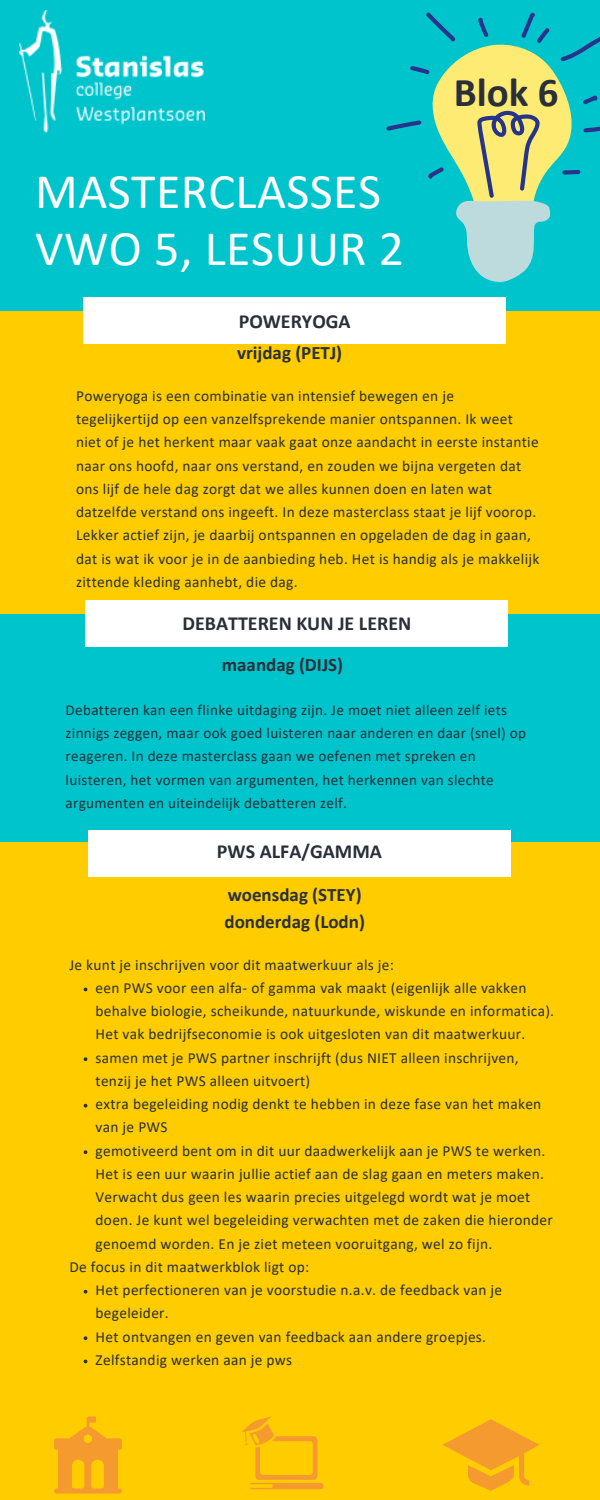
<style>
.page{position:relative;width:600px;height:1500px;background:#00c4cc}
.page>*{position:absolute;margin:0;border:0;box-sizing:border-box;transform-origin:0 0}
.t1{font:50px/57px "Calibri";letter-spacing:.01em;color:#fff}
.t2{font:700 41px "Calibri";color:#293039}
.t3{font:700 20px "Calibri";color:#293039}
.t4{font:700 19px/26.2px "Calibri";color:#293039}
.t5{font:15.4px/23.2px "Calibri";letter-spacing:.02em;color:#293039}
.t6{font:15.2px/23.2px "Calibri";letter-spacing:.02em;color:#293039}
</style>
<div class="page">
<div style="left:0;top:312px;width:600px;height:302px;background:#fc0"></div>
<div style="left:0;top:842px;width:600px;height:572px;background:#fc0"></div>
<div style="left:0;top:1383px;width:600px;height:117px;background:#fc0"></div>
<div style="left:83px;top:297px;width:423px;height:47px;background:#fff"></div>
<div style="left:85px;top:600px;width:423px;height:46px;background:#fff"></div>
<img style="left:19px;top:11px;width:186px;height:121px">
<svg style="left:386px;top:12px;width:214px;height:270px"></svg>
<svg style="left:241px;top:1416px;width:83px;height:73px"></svg>
<svg style="left:443px;top:1419px;width:96px;height:72px"></svg>
<svg style="left:54px;top:1416px;width:68px;height:78px"></svg>
<div style="left:88px;top:831px;width:424px;height:46px;background:#fff"></div>
<svg style="left:84px;top:1057px;width:3px;height:4px"></svg>
<svg style="left:84px;top:1104px;width:3px;height:4px"></svg>
<svg style="left:84px;top:1150px;width:3px;height:4px"></svg>
<svg style="left:84px;top:1290px;width:3px;height:4px"></svg>
<svg style="left:84px;top:1336px;width:3px;height:4px"></svg>
<h4 class="t1" style="left:35px;top:167px;width:370px">MASTERCLASSES<br>VWO 5, LESUUR 2</h4>
<p class="t3" style="left:239px;top:313px;width:114px">POWERYOGA</p>
<p class="t2" style="left:454px;top:75px;width:106px">Blok 6</p>
<h5 class="t4" style="left:237px;top:341px;width:107px">vrijdag (PETJ)</h5>
<p class="t5" style="left:76px;top:386px;width:465px">Poweryoga is een combinatie van intensief bewegen en je tegelijkertijd op een vanzelfsprekende manier ontspannen. Ik weet niet of je het herkent maar vaak gaat onze aandacht in eerste instantie naar ons hoofd, naar ons verstand, en zouden we bijna vergeten dat ons lijf de hele dag zorgt dat we alles kunnen doen en laten wat datzelfde verstand ons ingeeft. In deze masterclass staat je lijf voorop.<br>Lekker actief zijn, je daarbij ontspannen en opgeladen de dag in gaan, dat is wat ik voor je in de aanbieding heb. Het is handig als je makkelijk zittende kleding aanhebt, die dag.</p>
<h2 class="t3" style="left:182px;top:615px;width:230px">DEBATTEREN KUN JE LEREN</h2>
<h4 class="t4" style="left:222px;top:653px;width:123px">maandag (DIJS)</h4>
<h5 class="t6" style="left:66px;top:700px;width:462px">Debatteren kan een flinke uitdaging zijn. Je moet niet alleen zelf iets zinnigs zeggen, maar ook goed luisteren naar anderen en daar (snel) op reageren. In deze masterclass gaan we oefenen met spreken en luisteren, het vormen van argumenten, het herkennen van slechte argumenten en uiteindelijk debatteren zelf.</h5>
<h4 class="t3" style="left:217px;top:843px;width:167px">PWS ALFA/GAMMA</h4>
<h5 class="t4" style="left:224px;top:884px;width:142px">woensdag (STEY) donderdag (Lodn)</h5>
<p class="t5" style="left:69px;top:954px;width:326px">Je kunt je inschrijven voor dit maatwerkuur als je:</p>
<p class="t5" style="left:96px;top:977px;width:460px">een PWS voor een alfa- of gamma vak maakt (eigenlijk alle vakken behalve biologie, scheikunde, natuurkunde, wiskunde en informatica).<br>Het vak bedrijfseconomie is ook uitgesloten van dit maatwerkuur.</p>
<p class="t5" style="left:96px;top:1047px;width:425px">samen met je PWS partner inschrijft (dus NIET alleen inschrijven, tenzij je het PWS alleen uitvoert)</p>
<p class="t5" style="left:96px;top:1094px;width:447px">extra begeleiding nodig denkt te hebben in deze fase van het maken van je PWS</p>
<p class="t5" style="left:96px;top:1140px;width:459px">gemotiveerd bent om in dit uur daadwerkelijk aan je PWS te werken.<br>Het is een uur waarin jullie actief aan de slag gaan en meters maken.<br>Verwacht dus geen les waarin precies uitgelegd wordt wat je moet doen. Je kunt wel begeleiding verwachten met de zaken die hieronder genoemd worden. En je ziet meteen vooruitgang, wel zo fijn.</p>
<p class="t5" style="left:69px;top:1256px;width:242px">De focus in dit maatwerkblok ligt op:</p>
<p class="t5" style="left:96px;top:1280px;width:408px">Het perfectioneren van je voorstudie n.a.v. de feedback van je begeleider.</p>
<p class="t5" style="left:96px;top:1326px;width:392px">Het ontvangen en geven van feedback aan andere groepjes.</p>
<p class="t5" style="left:96px;top:1349px;width:198px">Zelfstandig werken aan je pws</p>
</div>
